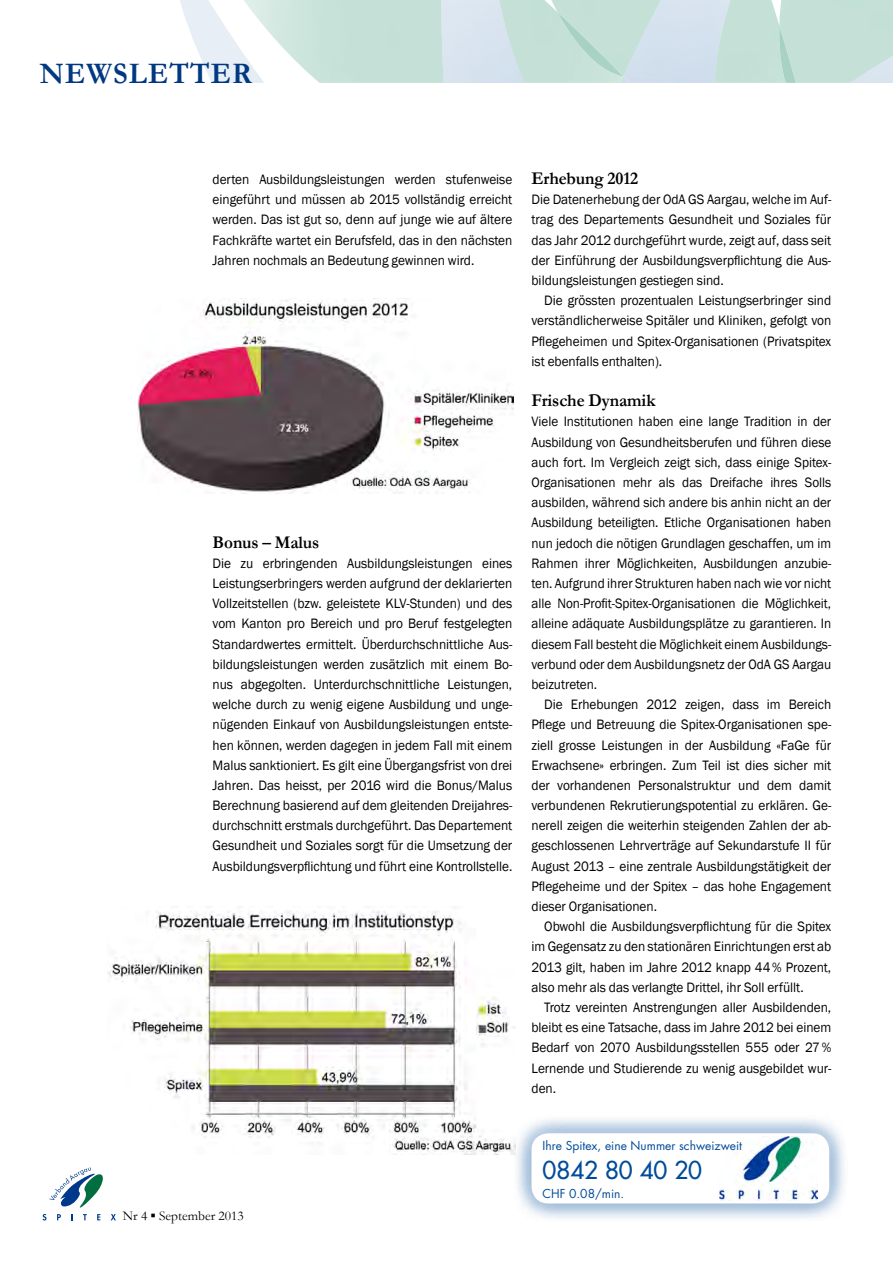
<style>
.page{position:relative;width:893px;height:1263px;background:#fff}
.page>*{position:absolute;margin:0;border:0;box-sizing:border-box;transform-origin:0 0}
.t1{font:700 30px "Garamond";letter-spacing:.04em;color:#003882;scale:.95 1}
.t2{font:24px "Futura";color:#004c99}
.t3{font:700 18px "Garamond";letter-spacing:-.005em;color:#000;scale:.95 1}
.t4{font:14.1px/20.2px "Franklin Gothic";letter-spacing:-.005em;color:#000;text-align:justify;scale:.95 1}
.t5{font:14.1px/20.2px "Franklin Gothic";letter-spacing:-.005em;color:#000;text-align:justify;scale:.94 1}
.t6{font:13.5px "Garamond";color:#000}
.t7{font:12px "Futura";color:#004c99}
</style>
<div class="page">
<img style="left:591px;top:12px;width:32px;height:64px">
<img style="left:623px;top:0;width:111px;height:83px">
<svg style="left:620px;top:76px;width:10px;height:7px"></svg>
<div style="left:524px;top:0;width:67px;height:83px;background:#c4e0d7"></div>
<img style="left:441px;top:0;width:83px;height:83px">
<img style="left:180px;top:0;width:84px;height:83px">
<div style="left:737px;top:0;width:156px;height:83px;background:#c4e0d7"></div>
<img style="left:850px;top:56px;width:43px;height:27px">
<svg style="left:43px;top:1214px;width:3px;height:6px"></svg>
<svg style="left:57px;top:1214px;width:4px;height:6px"></svg>
<svg style="left:71px;top:1214px;width:2px;height:6px"></svg>
<svg style="left:83px;top:1214px;width:4px;height:6px"></svg>
<svg style="left:97px;top:1214px;width:3px;height:6px"></svg>
<svg style="left:111px;top:1214px;width:5px;height:6px"></svg>
<svg style="left:49px;top:1167px;width:54px;height:40px"></svg>
<img style="left:137px;top:299px;width:376px;height:194px">
<img style="left:108px;top:906px;width:408px;height:248px">
<svg style="left:513px;top:1115px;width:331px;height:104px;fill:#f4f7fa"></svg>
<div style="left:522px;top:1123px;width:317px;height:90px;background:#fff;opacity:.75"></div>
<div style="left:531px;top:1133px;width:298px;height:70px;background:#fff;border-radius:17px"></div>
<img style="left:719px;top:1136px;width:98px;height:64px">
<h1 class="t1" style="left:40px;top:53px;width:225px">NEWSLETTER</h1>
<p class="t4" style="left:213px;top:169px;width:317px">derten Ausbildungsleistungen werden stufenweise eingeführt und müssen ab 2015 vollständig erreicht werden. Das ist gut so, denn auf junge wie auf ältere Fachkräfte wartet ein Berufsfeld, das in den nächsten Jahren nochmals an Bedeutung gewinnen wird.</p>
<p class="t3" style="left:213px;top:530px;width:114px">Bonus – Malus</p>
<p class="t4" style="left:213px;top:553px;width:317px">Die zu erbringenden Ausbildungsleistungen eines Leistungserbringers werden aufgrund der deklarierten Vollzeitstellen (bzw. geleistete KLV-Stunden) und des vom Kanton pro Bereich und pro Beruf festgelegten Standardwertes ermittelt. Überdurchschnittliche Aus&shy;bildungsleistungen werden zusätzlich mit einem Bo&shy;nus abgegolten. Unterdurchschnittliche Leistungen, welche durch zu wenig eigene Ausbildung und unge&shy;nügenden Einkauf von Ausbildungsleistungen entste&shy;hen können, werden dagegen in jedem Fall mit einem Malus sanktioniert. Es gilt eine Übergangsfrist von drei Jahren. Das heisst, per 2016 wird die Bonus/Malus Berechnung basierend auf dem gleitenden Dreijahres&shy;durchschnitt erstmals durchgeführt. Das Departement Gesundheit und Soziales sorgt für die Umsetzung der Ausbildungsverpflichtung und führt eine Kontrollstelle.</p>
<p class="t6" style="left:123px;top:1207px;width:122px">Nr 4 ▪ September 2013</p>
<p class="t3" style="left:531px;top:166px;width:114px">Erhebung 2012</p>
<p class="t4" style="left:531px;top:190px;width:317px">Die Datenerhebung der OdA GS Aargau, welche im Auf&shy;trag des Departements Gesundheit und Soziales für das Jahr 2012 durchgeführt wurde, zeigt auf, dass seit der Einführung der Ausbildungsverpflichtung die Aus&shy;bildungsleistungen gestiegen sind.</p>
<p class="t4" style="left:531px;top:291px;width:317px;text-indent:13px">Die grössten prozentualen Leistungserbringer sind verständlicherweise Spitäler und Kliniken, gefolgt von Pflegeheimen und Spitex-Organisationen (Privatspitex ist ebenfalls enthalten).</p>
<p class="t3" style="left:531px;top:388px;width:132px">Frische Dynamik</p>
<p class="t5" style="left:531px;top:412px;width:320px">Viele Institutionen haben eine lange Tradition in der Ausbildung von Gesundheitsberufen und führen diese auch fort. Im Vergleich zeigt sich, dass einige Spitex-Organisationen mehr als das Dreifache ihres Solls ausbilden, während sich andere bis anhin nicht an der Ausbildung beteiligten. Etliche Organisationen haben nun jedoch die nötigen Grundlagen geschaffen, um im Rahmen ihrer Möglichkeiten, Ausbildungen anzubie&shy;ten. Aufgrund ihrer Strukturen haben nach wie vor nicht alle Non-Profit-Spitex-Organisationen die Möglichkeit, alleine adäquate Ausbildungsplätze zu garantieren. In diesem Fall besteht die Möglichkeit einem Ausbildungs&shy;verbund oder dem Ausbildungsnetz der OdA GS Aargau beizutreten.</p>
<p class="t4" style="left:532px;top:694px;width:317px;text-indent:13px">Die Erhebungen 2012 zeigen, dass im Bereich Pflege und Betreuung die Spitex-Organisationen spe&shy;ziell grosse Leistungen in der Ausbildung «FaGe für Erwachsene» erbringen. Zum Teil ist dies sicher mit der vorhandenen Personalstruktur und dem damit verbundenen Rekrutierungspotential zu erklären. Ge&shy;nerell zeigen die weiterhin steigenden Zahlen der ab&shy;geschlossenen Lehrverträge auf Sekundarstufe II für August 2013 – eine zentrale Ausbildungstätigkeit der Pflegeheime und der Spitex – das hohe Engagement dieser Organisationen.</p>
<p class="t4" style="left:532px;top:917px;width:317px;text-indent:13px">Obwohl die Ausbildungsverpflichtung für die Spitex im Gegensatz zu den stationären Einrichtungen erst ab 2013 gilt, haben im Jahre 2012 knapp 44% Prozent, also mehr als das verlangte Drittel, ihr Soll erfüllt.</p>
<p class="t4" style="left:532px;top:997px;width:317px;text-indent:13px">Trotz vereinten Anstrengungen aller Ausbildenden, bleibt es eine Tatsache, dass im Jahre 2012 bei einem Bedarf von 2070 Ausbildungsstellen 555 oder 27% Lernende und Studierende zu wenig ausgebildet wur&shy;den.</p>
<p class="t7" style="left:543px;top:1137px;width:201px">Ihre Spitex, eine Nummer schweizweit</p>
<h2 class="t2" style="left:543px;top:1154px;width:161px">0842 80 40 20</h2>
<p class="t7" style="left:543px;top:1185px;width:83px">CHF 0.08/min.</p>
</div>
